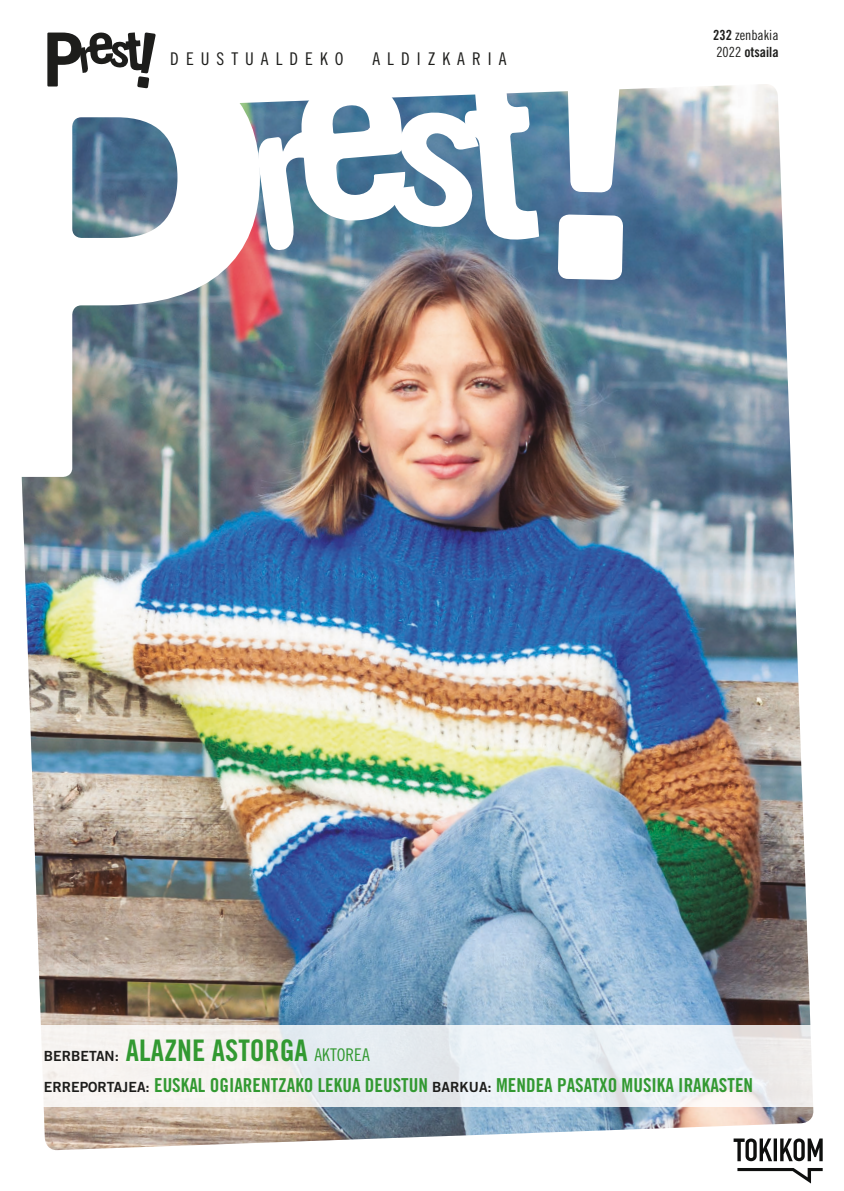
<style>
.page{position:relative;width:844px;height:1191px;background:#fff}
.page>*{position:absolute;margin:0;border:0;box-sizing:border-box;transform-origin:0 0}
.t1{font:29.75px "Trade Gothic LT Std Bd Cn 20";color:#329931}
.t2{font:19.25px "Trade Gothic LT Std Bd Cn 20";color:#329931}
.t3{font:17.5px "Trade Gothic LT Std Cn 18";letter-spacing:.4em;color:#1d1d1b}
.t4{font:14px "Trade Gothic LT Std Cn 18";color:#1d1d1b}
.t5{font:14px "Trade Gothic LT Std Bd Cn 20";color:#1d1d1b}
.s1{font-family:"Trade Gothic LT Std Bd Cn 20"}
.s2{font-family:"Trade Gothic LT Std Cn 18"}
.s3{font-family:"Trade Gothic LT Std Bd 2";font-size:14px;color:#1d1d1b}
.s4{font-family:"Trade Gothic LT Std Cn 18";font-size:17.5px}
</style>
<div class="page">
<img style="left:21px;top:84px;width:792px;height:1066px">
<img style="left:733px;top:1138px;width:89px;height:45px">
<svg style="left:21px;top:1024px;width:792px;height:82px;fill:#eef2f2"></svg>
<svg style="left:21px;top:84px;width:239px;height:393px"></svg>
<svg style="left:557px;top:84px;width:72px;height:196px"></svg>
<svg style="left:255px;top:84px;width:284px;height:167px"></svg>
<svg style="left:47px;top:32px;width:109px;height:56px"></svg>
<p class="t3" style="left:170px;top:48px;width:175px">DEUSTUALDEKO</p>
<p class="t3" style="left:372px;top:48px;width:135px">ALDIZKARIA</p>
<p class="t4" style="left:713px;top:27px;width:67px"><span class="s1">232</span> zenbakia</p>
<p class="t5" style="left:716px;top:43px;width:64px"><span class="s2">2022</span> otsaila</p>
<p class="t1" style="left:44px;top:1032px;width:327px"><span class="s3">BERBETAN:</span> ALAZNE ASTORGA <span class="s4">AKTOREA</span></p>
<p class="t2" style="left:44px;top:1074px;width:710px"><span class="s3">ERREPORTAJEA:</span> EUSKAL OGIARENTZAKO LEKUA DEUSTUN <span class="s3">BARKUA:</span> MENDEA PASATXO MUSIKA IRAKASTEN</p>
</div>
